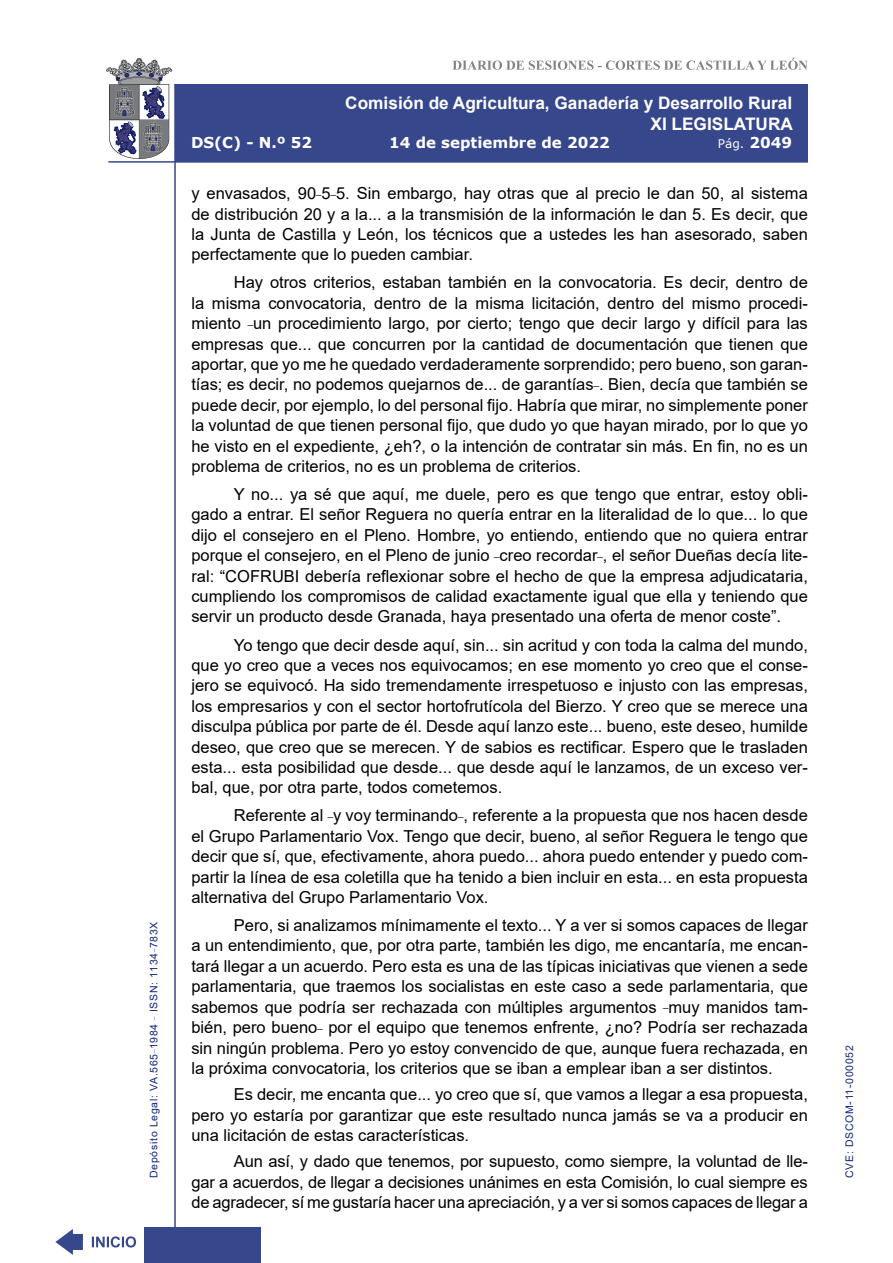
<style>
.page{position:relative;width:893px;height:1263px;background:#fff}
.page>*{position:absolute;margin:0;border:0;box-sizing:border-box;transform-origin:0 0}
.t1{font:700 17.25px/20.7px "Arial";color:#fff;text-align:right}
.t2{font:16.5px/20.4px "Arial";color:#000;text-align:justify}
.t3{font:700 15px "Verdana";color:#fff}
.t4{font:12px "Verdana";color:#fff}
.t5{font:10.5px "Arial";letter-spacing:.065em;color:#122678}
.s1{font-weight:700;font-size:15px}
</style>
<div class="page">
<svg style="left:452px;top:58px;width:356px;height:12px"></svg>
<hr style="left:174px;top:84px;width:2px;height:1179px;background:#36478c">
<div style="left:144px;top:1227px;width:117px;height:36px;background:#36478c"></div>
<div style="left:175px;top:84px;width:633px;height:78px;background:#36478c"></div>
<hr style="left:108px;top:161px;width:700px;height:2px;background:#36478c">
<svg style="left:92px;top:1236px;width:44px;height:11px"></svg>
<svg style="left:55px;top:1229px;width:28px;height:26px"></svg>
<svg style="left:106px;top:58px;width:66px;height:101px"></svg>
<p class="t5" style="left:146px;top:1178px;width:258px;rotate:-90deg">Depósito Legal: VA.565<sup>_</sup>1984 <sup>_</sup> ISSN: 1134<sup>_</sup>783X</p>
<p class="t1" style="left:345px;top:93px;width:449px">Comisión de Agricultura, Ganadería y Desarrollo Rural<br>XI LEGISLATURA</p>
<p class="t3" style="left:191px;top:132px;width:123px">DS(C) - N.º 52</p>
<p class="t3" style="left:389px;top:132px;width:222px">14 de septiembre de 2022</p>
<p class="t4" style="left:718px;top:135px;width:76px">Pág. <span class="s1">2049</span></p>
<p class="t2" style="left:191px;top:183px;width:618px">y envasados, 90<sup>_</sup>5<sup>_</sup>5. Sin embargo, hay otras que al precio le dan 50, al sistema de distribución 20 y a la... a la transmisión de la información le dan 5. Es decir, que la Junta de Castilla y León, los técnicos que a ustedes les han asesorado, saben perfectamente que lo pueden cambiar.</p>
<p class="t2" style="left:191px;top:272px;width:618px;text-indent:43px">Hay otros criterios, estaban también en la convocatoria. Es decir, dentro de la misma convocatoria, dentro de la misma licitación, dentro del mismo procedi&shy;miento <sup>_</sup>un procedimiento largo, por cierto; tengo que decir largo y difícil para las empresas que... que concurren por la cantidad de documentación que tienen que aportar, que yo me he quedado verdaderamente sorprendido; pero bueno, son garan&shy;tías; es decir, no podemos quejarnos de... de garantías<sup>_</sup>. Bien, decía que también se puede decir, por ejemplo, lo del personal fijo. Habría que mirar, no simplemente poner la voluntad de que tienen personal fijo, que dudo yo que hayan mirado, por lo que yo he visto en el expediente, ¿eh?, o la intención de contratar sin más. En fin, no es un problema de criterios, no es un problema de criterios.</p>
<p class="t2" style="left:191px;top:484px;width:618px;text-indent:43px">Y no... ya sé que aquí, me duele, pero es que tengo que entrar, estoy obli&shy;gado a entrar. El señor Reguera no quería entrar en la literalidad de lo que... lo que dijo el consejero en el Pleno. Hombre, yo entiendo, entiendo que no quiera entrar porque el consejero, en el Pleno de junio <sup>_</sup>creo recordar<sup>_</sup>, el señor Dueñas decía lite&shy;ral: “COFRUBI debería reflexionar sobre el hecho de que la empresa adjudicataria, cumpliendo los compromisos de calidad exactamente igual que ella y teniendo que servir un producto desde Granada, haya presentado una oferta de menor coste”.</p>
<p class="t2" style="left:191px;top:634px;width:618px;text-indent:43px">Yo tengo que decir desde aquí, sin... sin acritud y con toda la calma del mundo, que yo creo que a veces nos equivocamos; en ese momento yo creo que el conse&shy;jero se equivocó. Ha sido tremendamente irrespetuoso e injusto con las empresas, los empresarios y con el sector hortofrutícola del Bierzo. Y creo que se merece una disculpa pública por parte de él. Desde aquí lanzo este... bueno, este deseo, humilde deseo, que creo que se merecen. Y de sabios es rectificar. Espero que le trasladen esta... esta posibilidad que desde... que desde aquí le lanzamos, de un exceso ver&shy;bal, que, por otra parte, todos cometemos.</p>
<p class="t2" style="left:191px;top:805px;width:618px;text-indent:43px">Referente al <sup>_</sup>y voy terminando<sup>_</sup>, referente a la propuesta que nos hacen desde el Grupo Parlamentario Vox. Tengo que decir, bueno, al señor Reguera le tengo que decir que sí, que, efectivamente, ahora puedo... ahora puedo entender y puedo com&shy;partir la línea de esa coletilla que ha tenido a bien incluir en esta... en esta propuesta alternativa del Grupo Parlamentario Vox.</p>
<p class="t2" style="left:191px;top:915px;width:618px;text-indent:43px">Pero, si analizamos mínimamente el texto... Y a ver si somos capaces de llegar a un entendimiento, que, por otra parte, también les digo, me encantaría, me encan&shy;tará llegar a un acuerdo. Pero esta es una de las típicas iniciativas que vienen a sede parlamentaria, que traemos los socialistas en este caso a sede parlamentaria, que sabemos que podría ser rechazada con múltiples argumentos <sup>_</sup>muy manidos tam&shy;bién, pero bueno<sup>_</sup> por el equipo que tenemos enfrente, ¿no? Podría ser rechazada sin ningún problema. Pero yo estoy convencido de que, aunque fuera rechazada, en la próxima convocatoria, los criterios que se iban a emplear iban a ser distintos.</p>
<p class="t2" style="left:191px;top:1084px;width:618px;text-indent:43px">Es decir, me encanta que... yo creo que sí, que vamos a llegar a esa propuesta, pero yo estaría por garantizar que este resultado nunca jamás se va a producir en una licitación de estas características.</p>
<p class="t2" style="left:191px;top:1151px;width:618px;text-indent:43px">Aun así, y dado que tenemos, por supuesto, como siempre, la voluntad de lle&shy;gar a acuerdos, de llegar a decisiones unánimes en esta Comisión, lo cual siempre es de agradecer, sí me gustaría hacer una apreciación, y a ver si somos capaces de llegar a</p>
<p class="t5" style="left:842px;top:1178px;width:134px;rotate:-90deg">CVE: DSCOM-11-000052</p>
</div>
